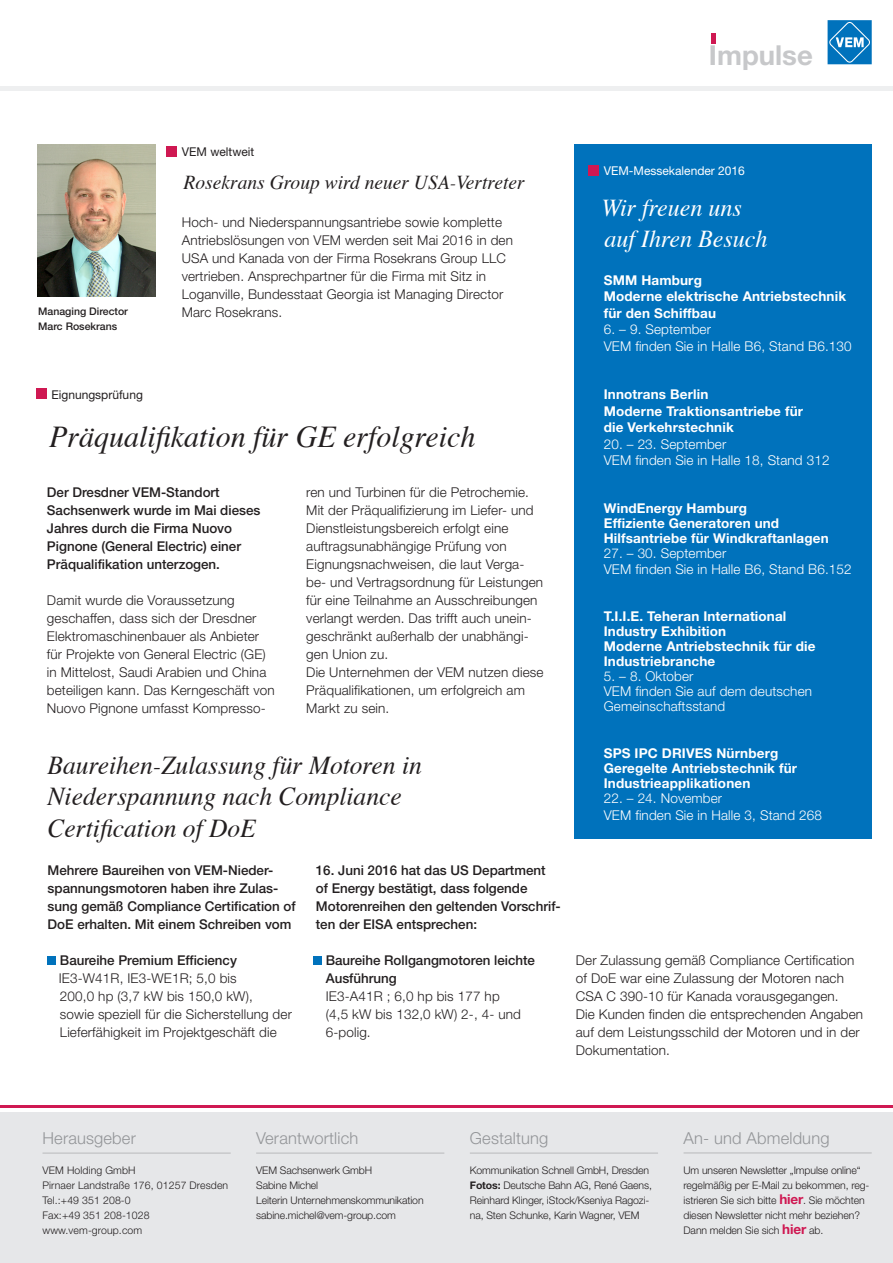
<style>
.page{position:relative;width:893px;height:1263px;background:#fff}
.page>*{position:absolute;margin:0;border:0;box-sizing:border-box;transform-origin:0 0}
.t1{font:italic 30.3px "Times";color:#231f20}
.t2{font:700 27.6px "Helvetica Neue";color:#c7c8ca}
.t3{font:italic 25.8px/31.5px "Times";color:#231f20}
.t4{font:italic 24.3px/31.5px "Times";color:#fff}
.t5{font:italic 19.65px "Times";color:#231f20}
.t6{font:300 16.5px "Helvetica Neue";letter-spacing:.01em;color:#939598}
.t7{font:300 13.5px/18px "Helvetica Neue";letter-spacing:.01em;color:#231f20}
.t8{font:500 13.5px/18px "Helvetica Neue";color:#231f20}
.t9{font:700 13.5px/15px "Helvetica Neue";letter-spacing:.01em;color:#fff}
.t10{font:300 13.5px/16.5px "Helvetica Neue";letter-spacing:.01em;color:#fff}
.t11{font:12.15px "Helvetica Neue";color:#231f20}
.t12{font:12.15px "Helvetica Neue";color:#fff}
.t13{font:300 10.5px/15px "Helvetica Neue";letter-spacing:-.01em;color:#231f20}
.t14{font:300 10.5px/15px "Helvetica Neue";letter-spacing:.01em;color:#231f20}
.t15{font:500 10.5px "Helvetica Neue";color:#231f20}
.s1{font-weight:700}
.s2{font-weight:700;font-size:13.5px;color:#cf1852}
</style>
<div class="page">
<div style="left:0;top:86px;width:893px;height:5px;background:#eeeff0"></div>
<hr style="left:711px;top:33px;width:4px;height:10px;background:#cf1852">
<div style="left:828px;top:20px;width:44px;height:44px;background:#0072bc"></div>
<svg style="left:829px;top:22px;width:41px;height:41px"></svg>
<div style="left:0;top:1112px;width:893px;height:151px;background:#e6e7e9"></div>
<hr style="left:43px;top:1152px;width:188px;height:2px;background:#c7c8ca">
<hr style="left:256px;top:1152px;width:188px;height:2px;background:#c7c8ca">
<hr style="left:470px;top:1152px;width:188px;height:2px;background:#c7c8ca">
<hr style="left:684px;top:1152px;width:188px;height:2px;background:#c7c8ca">
<hr style="left:0;top:1105px;width:893px;height:2px;background:#cf1852">
<div style="left:36px;top:389px;width:11px;height:10px;background:#cf1852"></div>
<div style="left:574px;top:144px;width:297px;height:695px;background:#0072bc"></div>
<div style="left:589px;top:165px;width:10px;height:10px;background:#cf1852"></div>
<div style="left:47px;top:956px;width:9px;height:9px;background:#0072bc"></div>
<div style="left:313px;top:956px;width:9px;height:9px;background:#0072bc"></div>
<div style="left:167px;top:146px;width:10px;height:10px;background:#cf1852"></div>
<img style="left:38px;top:144px;width:117px;height:153px">
<h2 class="t2" style="left:709px;top:38px;width:105px">Impulse</h2>
<p class="t11" style="left:182px;top:145px;width:74px">VEM weltweit</p>
<h3 class="t5" style="left:184px;top:166px;width:343px">Rosekrans Group wird neuer USA-Vertreter</h3>
<p class="t7" style="left:182px;top:213px;width:333px">Hoch- und Niederspannungsantriebe sowie komplette Antriebslösungen von VEM werden seit Mai 2016 in den USA und Kanada von der Firma Rosekrans Group LLC vertrieben. Ansprechpartner für die Firma mit Sitz in Loganville, Bundesstaat Georgia ist Managing Director</p>
<p class="t15" style="left:38px;top:305px;width:91px">Managing Director</p>
<p class="t7" style="left:182px;top:303px;width:102px">Marc Rosekrans.</p>
<p class="t15" style="left:38px;top:320px;width:80px">Marc Rosekrans</p>
<p class="t11" style="left:52px;top:387px;width:93px">Eignungsprüfung</p>
<h1 class="t1" style="left:49px;top:410px;width:428px">Präqualifikation für GE erfolgreich</h1>
<p class="t8" style="left:47px;top:483px;width:215px">Der Dresdner VEM-Standort<br>Sachsenwerk wurde im Mai dieses<br>Jahres durch die Firma Nuovo<br>Pignone (General Electric) einer<br>Präqualifikation unterzogen.</p>
<p class="t7" style="left:47px;top:591px;width:229px">Damit wurde die Voraussetzung geschaffen, dass sich der Dresdner Elektromaschinenbauer als Anbieter für Projekte von General Electric (GE) in Mittelost, Saudi Arabien und China beteiligen kann. Das Kerngeschäft von Nuovo Pignone umfasst Kompresso-</p>
<p class="t7" style="left:306px;top:483px;width:239px">ren und Turbinen für die Petrochemie.<br>Mit der Präqualifizierung im Liefer- und Dienstleistungsbereich erfolgt eine auftragsunabhängige Prüfung von Eignungsnachweisen, die laut Verga&shy;be- und Vertragsordnung für Leistungen für eine Teilnahme an Ausschreibungen verlangt werden. Das trifft auch unein&shy;geschränkt außerhalb der unabhängi&shy;gen Union zu.<br>Die Unternehmen der VEM nutzen diese Präqualifikationen, um erfolgreich am Markt zu sein.</p>
<h3 class="t3" style="left:48px;top:748px;width:376px">Baureihen-Zulassung für Motoren in<br>Niederspannung nach Compliance<br>Certification of DoE</h3>
<p class="t8" style="left:48px;top:861px;width:250px">Mehrere Baureihen von VEM-Nieder&shy;spannungsmotoren haben ihre Zulas&shy;sung gemäß Compliance Certification of DoE erhalten. Mit einem Schreiben vom</p>
<p class="t8" style="left:316px;top:861px;width:246px">16. Juni 2016 hat das US Department of Energy bestätigt, dass folgende Motorenreihen den geltenden Vorschrif&shy;ten der EISA entsprechen:</p>
<p class="t8" style="left:60px;top:951px;width:179px">Baureihe Premium Efficiency</p>
<p class="t7" style="left:59px;top:969px;width:235px">IE3-W41R, IE3-WE1R; 5,0 bis<br>200,0 hp (3,7 kW bis 150,0 kW),<br>sowie speziell für die Sicherstellung der Lieferfähigkeit im Projektgeschäft die</p>
<p class="t8" style="left:326px;top:951px;width:211px">Baureihe Rollgangmotoren leichte<br>Ausführung</p>
<p class="t7" style="left:326px;top:987px;width:197px">IE3-A41R ; 6,0 hp bis 177 hp (4,5 kW bis 132,0 kW) 2-, 4- und<br>6-polig.</p>
<p class="t12" style="left:604px;top:164px;width:143px">VEM-Messekalender 2016</p>
<h3 class="t4" style="left:601px;top:190px;width:168px">Wir freuen uns auf Ihren Besuch</h3>
<p class="t9" style="left:604px;top:272px;width:244px;line-height:16.5px">SMM Hamburg<br>Moderne elektrische Antriebstechnik für den Schiffbau</p>
<p class="t10" style="left:604px;top:321px;width:249px">6. – 9. September<br>VEM finden Sie in Halle B6, Stand B6.130</p>
<p class="t9" style="left:604px;top:386px;width:201px;line-height:16.5px">Innotrans Berlin<br>Moderne Traktionsantriebe für die Verkehrstechnik</p>
<p class="t10" style="left:604px;top:436px;width:227px">20. – 23. September<br>VEM finden Sie in Halle 18, Stand 312</p>
<p class="t9" style="left:604px;top:500px;width:226px">WindEnergy Hamburg<br>Effiziente Generatoren und<br>Hilfsantriebe für Windkraftanlagen</p>
<p class="t10" style="left:604px;top:544px;width:249px">27. – 30. September<br>VEM finden Sie in Halle B6, Stand B6.152</p>
<p class="t9" style="left:604px;top:608px;width:213px">T.I.I.E. Teheran International<br>Industry Exhibition<br>Moderne Antriebstechnik für die<br>Industriebranche</p>
<p class="t10" style="left:604px;top:668px;width:210px;line-height:15px">5. – 8. Oktober<br>VEM finden Sie auf dem deutschen<br>Gemeinschaftsstand</p>
<p class="t9" style="left:604px;top:745px;width:195px">SPS IPC DRIVES Nürnberg<br>Geregelte Antriebstechnik für<br>Industrieapplikationen</p>
<p class="t10" style="left:604px;top:790px;width:220px">22. – 24. November<br>VEM finden Sie in Halle 3, Stand 268</p>
<p class="t7" style="left:576px;top:951px;width:289px">Der Zulassung gemäß Compliance Certification of DoE war eine Zulassung der Motoren nach CSA C 390-10 für Kanada vorausgegangen.<br>Die Kunden finden die entsprechenden Angaben auf dem Leistungsschild der Motoren und in der Dokumentation.</p>
<p class="t6" style="left:43px;top:1128px;width:95px">Herausgeber</p>
<p class="t14" style="left:43px;top:1162px;width:187px">VEM Holding GmbH<br>Pirnaer Landstraße 176, 01257 Dresden<br>Tel.:+49 351 208-0<br>Fax:+49 351 208-1028 www.vem-group.com</p>
<p class="t6" style="left:256px;top:1128px;width:104px">Verantwortlich</p>
<p class="t13" style="left:256px;top:1162px;width:169px">VEM Sachsenwerk GmbH<br>Sabine Michel<br>Leiterin Unternehmenskommunikation sabine.michel@vem-group.com</p>
<p class="t6" style="left:470px;top:1128px;width:80px">Gestaltung</p>
<p class="t13" style="left:470px;top:1162px;width:184px">Kommunikation Schnell GmbH, Dresden <span class="s1">Fotos:</span> Deutsche Bahn AG, René Gaens, Reinhard Klinger, iStock/Kseniya Ragozi&shy;na, Sten Schunke, Karin Wagner, VEM</p>
<p class="t6" style="left:684px;top:1128px;width:147px">An- und Abmeldung</p>
<p class="t13" style="left:684px;top:1162px;width:187px">Um unseren Newsletter „Impulse online“ regelmäßig per E-Mail zu bekommen, reg&shy;istrieren Sie sich bitte <span class="s2">hier</span>. Sie möchten diesen Newsletter nicht mehr beziehen?<br>Dann melden Sie sich <span class="s2">hier</span> ab.</p>
</div>
